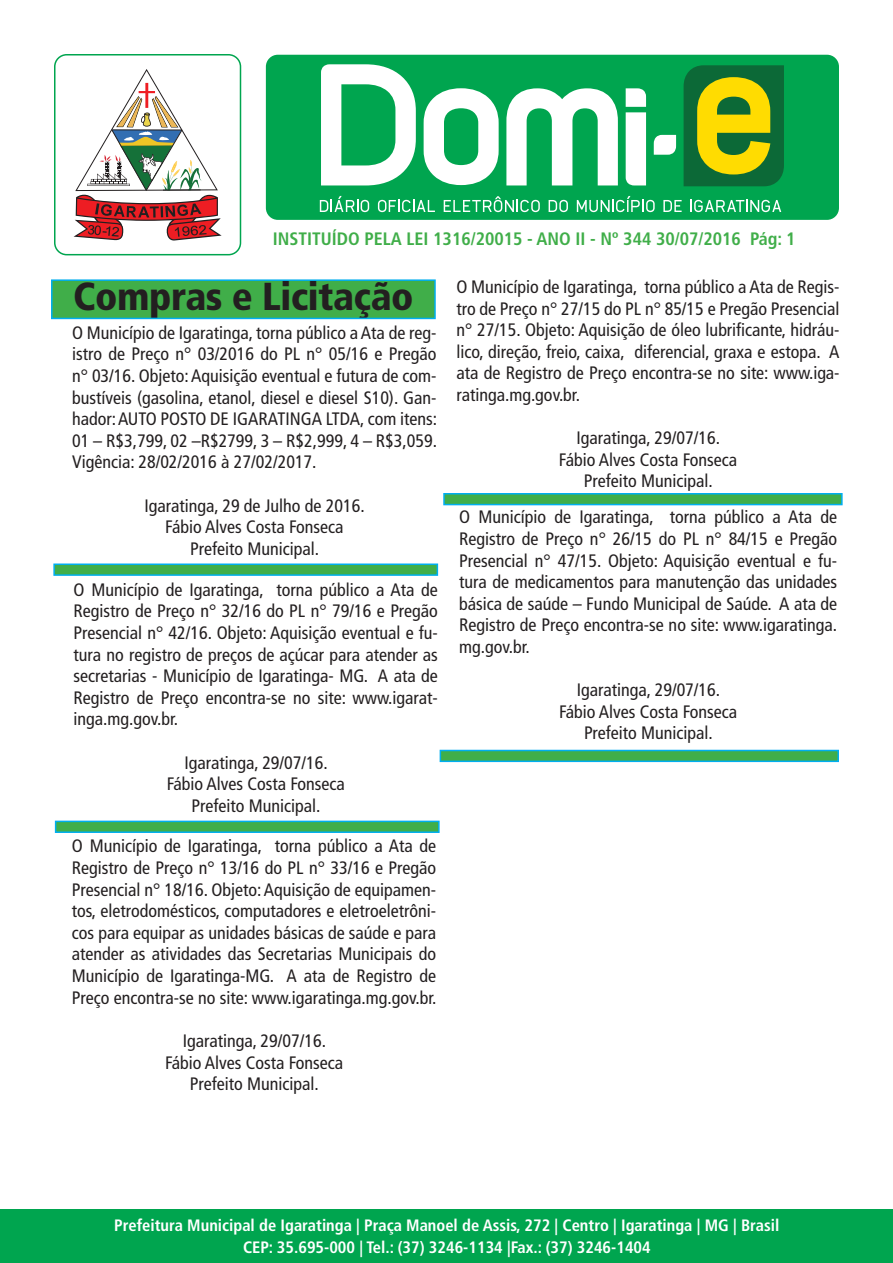
<style>
.page{position:relative;width:893px;height:1263px;background:#fff}
.page>*{position:absolute;margin:0;border:0;box-sizing:border-box;transform-origin:0 0}
.Titulo{font:900 condensed 39px "Frutiger LT Std";letter-spacing:-.01em;color:#231f20}
.t1{font:condensed 18px/21.6px "Frutiger LT Std";color:#231f20;text-align:justify}
.t2{font:700 condensed 18px "Frutiger LT Std";color:#40ae49}
.t3{font:700 condensed 16.5px "Frutiger LT Std";color:#fff}
</style>
<div class="page">
<div style="left:1px;top:1209px;width:892px;height:53px;background:#00a54f"></div>
<div style="left:266px;top:55px;width:573px;height:165px;background:#00a54f;border-radius:12px"></div>
<svg style="left:684px;top:65px;width:100px;height:121px;background:#6c9721"></svg>
<svg style="left:424px;top:88px;width:75px;height:97px"></svg>
<svg style="left:506px;top:88px;width:112px;height:97px"></svg>
<svg style="left:654px;top:135px;width:22px;height:20px"></svg>
<svg style="left:321px;top:64px;width:95px;height:121px"></svg>
<svg style="left:626px;top:88px;width:20px;height:97px;background:#ecf8f2"></svg>
<svg style="left:74px;top:69px;width:148px;height:172px"></svg>
<hr style="left:163px;top:189px;width:38px;height:2px;background:#231f20">
<div style="left:54px;top:54px;width:187px;height:201px;border:2px solid #00a54f;border-radius:12px"></div>
<svg style="left:320px;top:196px;width:49px;height:16px"></svg>
<svg style="left:378px;top:200px;width:57px;height:12px"></svg>
<svg style="left:444px;top:196px;width:96px;height:16px"></svg>
<svg style="left:549px;top:200px;width:19px;height:12px"></svg>
<svg style="left:577px;top:196px;width:78px;height:16px"></svg>
<svg style="left:663px;top:200px;width:19px;height:12px"></svg>
<svg style="left:690px;top:200px;width:91px;height:12px"></svg>
<div style="left:52px;top:280px;width:383px;height:38px;background:#40ae49"></div>
<div style="left:51px;top:279px;width:385px;height:40px;border:2px solid #00aeef"></div>
<div style="left:53px;top:563px;width:385px;height:13px;background:#40ae49;border:2px solid #00aeef"></div>
<div style="left:55px;top:821px;width:385px;height:12px;background:#40ae49;border:2px solid #00aeef"></div>
<div style="left:440px;top:750px;width:399px;height:12px;background:#40ae49;border:2px solid #00aeef"></div>
<div style="left:443px;top:493px;width:400px;height:12px;background:#40ae49;border:2px solid #00aeef"></div>
<p class="t2" style="left:273px;top:228px;width:524px">INSTITUÍDO PELA LEI 1316/20015 - ANO II - Nº 344 30/07/2016 Pág: 1</p>
<p class="Titulo" style="left:73px;top:273px;width:342px">Compras e Licitação</p>
<p class="t1" style="left:456px;top:276px;width:385px">O Município de Igaratinga, torna público a Ata de Regis&shy;tro de Preço n° 27/15 do PL n° 85/15 e Pregão Presencial n° 27/15. Objeto: Aquisição de óleo lubrificante, hidráu&shy;lico, direção, freio, caixa, diferencial, graxa e estopa. A ata de Registro de Preço encontra-se no site: www.iga&shy;ratinga.mg.gov.br.</p>
<p class="t1" style="left:577px;top:427px;width:145px">Igaratinga, 29/07/16.</p>
<p class="t1" style="left:559px;top:449px;width:180px">Fábio Alves Costa Fonseca</p>
<p class="t1" style="left:584px;top:470px;width:130px">Prefeito Municipal.</p>
<p class="t1" style="left:72px;top:322px;width:366px">O Município de Igaratinga, torna público a Ata de reg&shy;istro de Preço n° 03/2016 do PL n° 05/16 e Pregão n° 03/16. Objeto: Aquisição eventual e futura de com&shy;bustíveis (gasolina, etanol, diesel e diesel S10). Gan&shy;hador: AUTO POSTO DE IGARATINGA LTDA, com itens:<br>01 – R$3,799, 02 –R$2799, 3 – R$2,999, 4 – R$3,059.<br>Vigência: 28/02/2016 à 27/02/2017.</p>
<p class="t1" style="left:144px;top:495px;width:222px">Igaratinga, 29 de Julho de 2016.</p>
<p class="t1" style="left:165px;top:516px;width:180px">Fábio Alves Costa Fonseca</p>
<p class="t1" style="left:190px;top:538px;width:130px">Prefeito Municipal.</p>
<p class="t1" style="left:459px;top:506px;width:380px">O Município de Igaratinga, torna público a Ata de Registro de Preço n° 26/15 do PL n° 84/15 e Pregão Presencial n° 47/15. Objeto: Aquisição eventual e fu&shy;tura de medicamentos para manutenção das unidades básica de saúde – Fundo Municipal de Saúde. A ata de Registro de Preço encontra-se no site: www.igaratinga. mg.gov.br.</p>
<p class="t1" style="left:577px;top:679px;width:145px">Igaratinga, 29/07/16.</p>
<p class="t1" style="left:559px;top:701px;width:180px">Fábio Alves Costa Fonseca</p>
<p class="t1" style="left:584px;top:722px;width:130px">Prefeito Municipal.</p>
<p class="t1" style="left:74px;top:579px;width:366px">O Município de Igaratinga, torna público a Ata de Registro de Preço n° 32/16 do PL n° 79/16 e Pregão Presencial n° 42/16. Objeto: Aquisição eventual e fu&shy;tura no registro de preços de açúcar para atender as secretarias - Município de Igaratinga- MG. A ata de Registro de Preço encontra-se no site: www.igarat&shy;inga.mg.gov.br.</p>
<p class="t1" style="left:184px;top:752px;width:145px">Igaratinga, 29/07/16.</p>
<p class="t1" style="left:167px;top:773px;width:180px">Fábio Alves Costa Fonseca</p>
<p class="t1" style="left:192px;top:795px;width:130px">Prefeito Municipal.</p>
<p class="t1" style="left:72px;top:835px;width:366px">O Município de Igaratinga, torna público a Ata de Registro de Preço n° 13/16 do PL n° 33/16 e Pregão Presencial n° 18/16. Objeto: Aquisição de equipamen&shy;tos, eletrodomésticos, computadores e eletroeletrôni&shy;cos para equipar as unidades básicas de saúde e para atender as atividades das Secretarias Municipais do Município de Igaratinga-MG. A ata de Registro de Preço encontra-se no site: www.igaratinga.mg.gov.br.</p>
<p class="t1" style="left:183px;top:1030px;width:145px">Igaratinga, 29/07/16.</p>
<p class="t1" style="left:165px;top:1051px;width:180px">Fábio Alves Costa Fonseca</p>
<p class="t1" style="left:190px;top:1073px;width:130px">Prefeito Municipal.</p>
<p class="t3" style="left:114px;top:1215px;width:667px">Prefeitura Municipal de Igaratinga | Praça Manoel de Assis, 272 | Centro | Igaratinga | MG | Brasil</p>
<p class="t3" style="left:243px;top:1237px;width:409px">CEP: 35.695-000 | Tel.: (37) 3246-1134 |Fax.: (37) 3246-1404</p>
</div>
